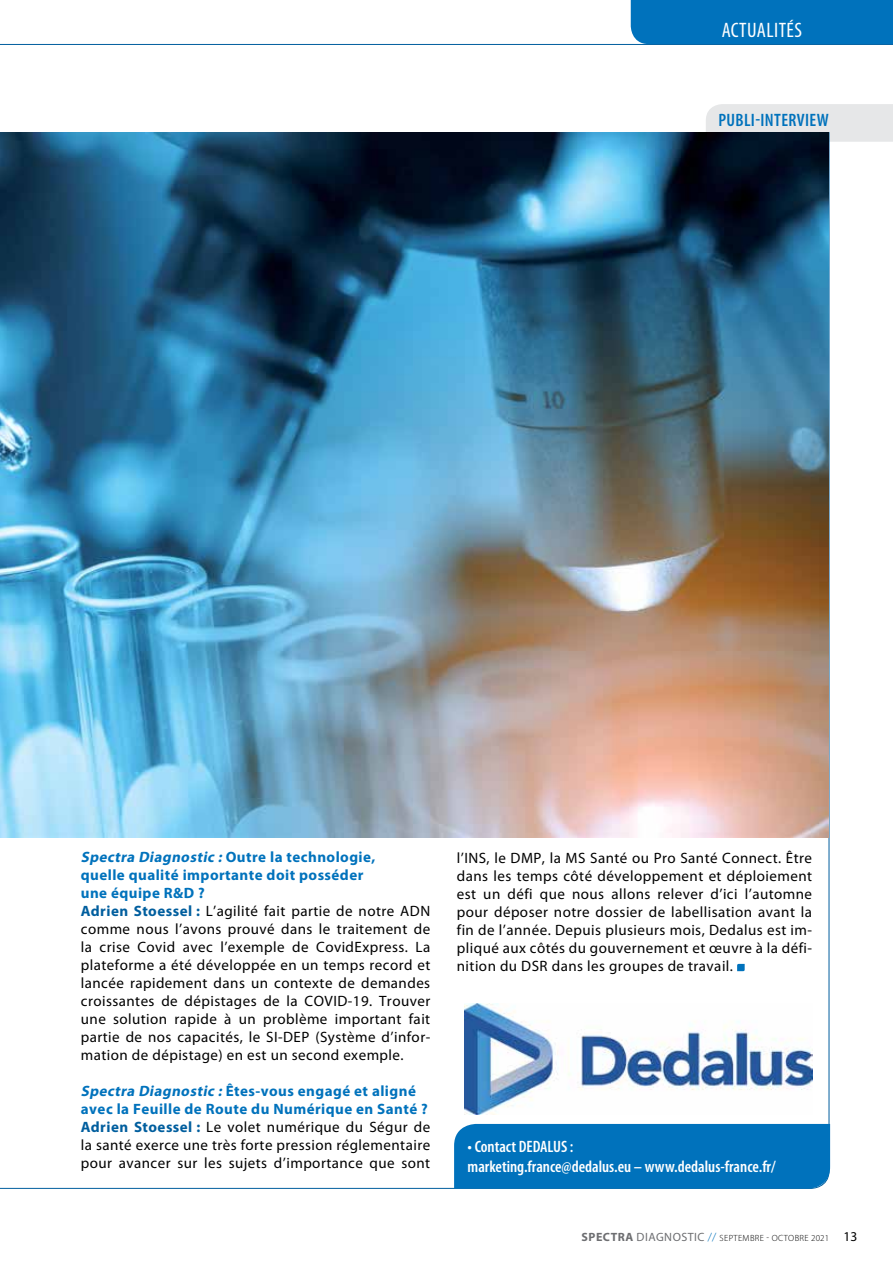
<style>
.page{position:relative;width:893px;height:1263px;background:#fff}
.page>*{position:absolute;margin:0;border:0;box-sizing:border-box;transform-origin:0 0}
.t1{font:condensed 21px "Myriad Pro";letter-spacing:.02em;color:#fff}
.t2{font:600 condensed 18px "Myriad Pro";letter-spacing:.02em;color:#0072bc}
.t3{font:600 condensed 16.5px/19.5px "Myriad Pro";color:#fff}
.t4{font:15px/18px "Myriad Pro";letter-spacing:.03em;color:#000}
.t5{font:300 9px "Myriad Pro";letter-spacing:.04em;color:#000}
.s1{font-weight:700;font-style:italic;color:#0072bc}
.s2{font-weight:700;color:#0072bc}
.s3{font-weight:700;color:#005e9e}
.s4{font-weight:700;font-size:12px;color:#6d6e71}
.s5{font-weight:400;font-size:12px;color:#6d6e71}
.s6{font-size:12px;color:#0072bc}
.s7{font-weight:400;font-size:13.5px}
</style>
<div class="page">
<hr style="left:0;top:44px;width:893px;height:1px;background:#005e9e">
<div style="left:631px;top:0;width:262px;height:44px;background:#0072bc"></div>
<div style="left:706px;top:104px;width:187px;height:38px;background:#e6e7e8"></div>
<div style="left:454px;top:1124px;width:376px;height:64px;background:#0072bc"></div>
<svg style="left:737px;top:964px;width:8px;height:7px"></svg>
<img style="left:0;top:132px;width:829px;height:705px">
<img style="left:465px;top:1003px;width:348px;height:111px">
<h1 class="t1" style="left:722px;top:17px;width:82px">ACTUALITÉS</h1>
<p class="t2" style="left:718px;top:109px;width:112px">PUBLI-INTERVIEW</p>
<p class="t4" style="left:81px;top:848px;width:351px"><span class="s1">Spectra Diagnostic:</span><span class="s2">Outre la technologie,<br>quelle qualité importante doit posséder<br>une équipe R&amp;D ?<br></span><span class="s3">Adrien Stoessel :</span> L’agilité fait partie de notre ADN comme nous l’avons prouvé dans le traitement de la crise Covid avec l’exemple de CovidExpress. La plateforme a été développée en un temps record et lancée rapidement dans un contexte de demandes croissantes de dépistages de la COVID-19. Trouver une solution rapide à un problème important fait partie de nos capacités, le SI-DEP (Système d’infor&shy;mation de dépistage) en est un second exemple.</p>
<p class="t4" style="left:81px;top:1082px;width:351px"><span class="s1">Spectra Diagnostic:</span><span class="s2">Êtes-vous engagé et aligné avec la Feuille de Route du Numérique en Santé ?<br></span><span class="s3">Adrien Stoessel :</span> Le volet numérique du Ségur de la santé exerce une très forte pression réglementaire pour avancer sur les sujets d’importance que sont</p>
<p class="t4" style="left:457px;top:849px;width:357px;text-align:justify">l’INS, le DMP, la MS Santé ou Pro Santé Connect. Être dans les temps côté développement et déploiement est un défi que nous allons relever d’ici l’automne pour déposer notre dossier de labellisation avant la fin de l’année. Depuis plusieurs mois, Dedalus est im&shy;pliqué aux côtés du gouvernement et œuvre à la défi&shy;nition du DSR dans les groupes de travail.</p>
<p class="t3" style="left:468px;top:1137px;width:310px">• Contact DEDALUS :<br>marketing.france@dedalus.eu – www.dedalus-france.fr/</p>
<p class="t5" style="left:582px;top:1232px;width:277px"><span class="s4">Spectra</span> <span class="s5">DIAGNOSTIC</span> <span class="s6">//</span> SEPTEMBRE - OCTOBRE 2021 <span class="s7">13</span></p>
</div>
